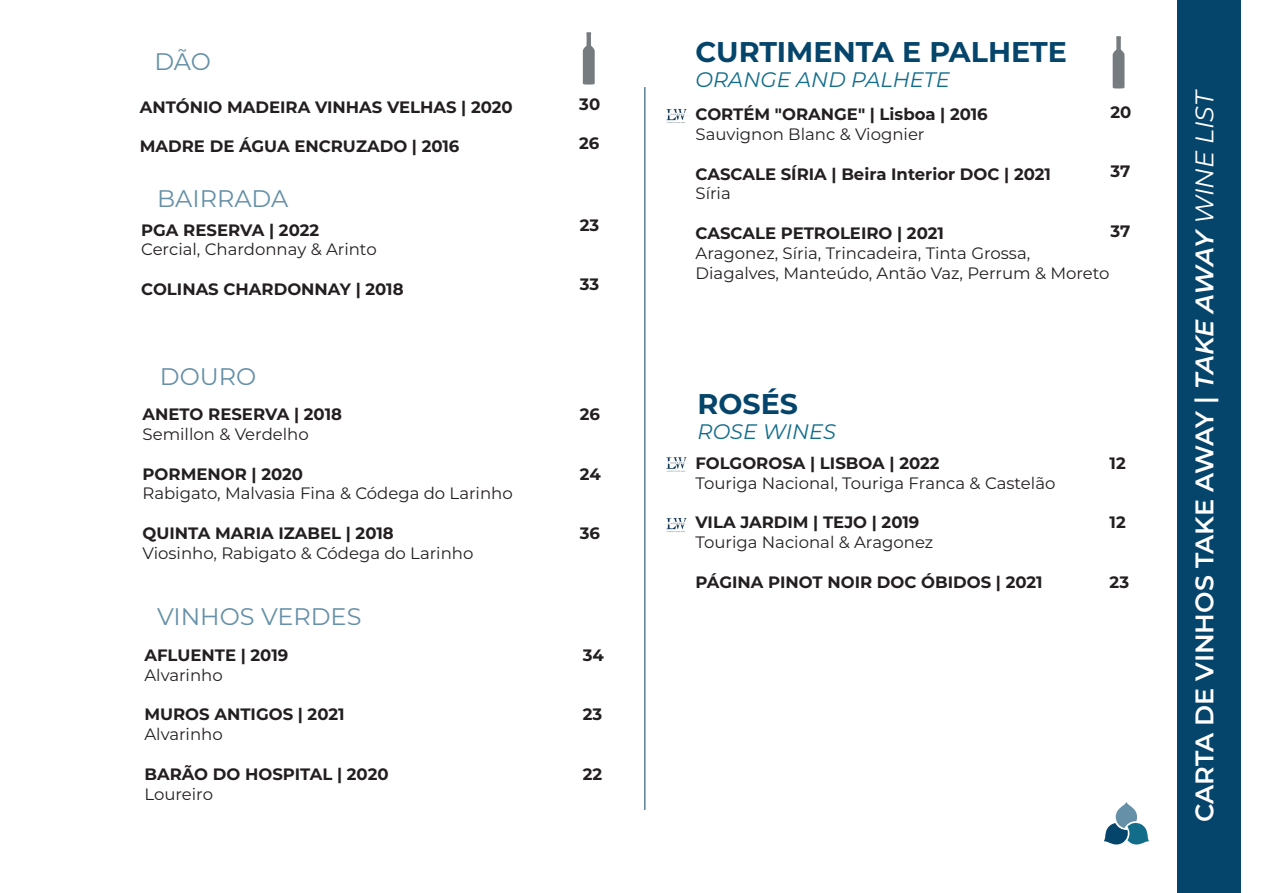
<style>
.page{position:relative;width:1263px;height:893px;background:#fff}
.page>*{position:absolute;margin:0;border:0;box-sizing:border-box;transform-origin:0 0}
.t1{font:700 28.5px "Montserrat";color:#05456b}
.t2{font:600 25.5px "Montserrat";letter-spacing:-.01em;color:#fff}
.t3{font:24px "Montserrat";color:#6590a8}
.t4{font:italic 21px "Montserrat";color:#126d8b}
.t5{font:700 16.5px "Montserrat";color:#231f20}
.t6{font:16.5px/19.8px "Montserrat";color:#231f20}
.s1{font-style:italic}
.s2{font-weight:400;font-style:italic}
</style>
<div class="page">
<div style="left:1177px;top:0;width:63px;height:893px;background:#05456b"></div>
<svg style="left:1104px;top:802px;width:45px;height:43px"></svg>
<svg style="left:583px;top:32px;width:12px;height:53px"></svg>
<svg style="left:1113px;top:36px;width:11px;height:53px"></svg>
<hr style="left:644px;top:87px;width:1px;height:723px;background:#05456b">
<img style="left:666px;top:108px;width:21px;height:15px">
<img style="left:666px;top:457px;width:21px;height:15px">
<img style="left:666px;top:517px;width:21px;height:15px">
<h3 class="t3" style="left:154px;top:45px;width:58px">DÃO</h3>
<p class="t5" style="left:140px;top:95px;width:374px">ANTÓNIO MADEIRA VINHAS VELHAS | 2020</p>
<p class="t5" style="left:140px;top:135px;width:321px">MADRE DE ÁGUA ENCRUZADO | 2016</p>
<h3 class="t3" style="left:157px;top:182px;width:133px">BAIRRADA</h3>
<p class="t5" style="left:141px;top:218px;width:180px">PGA RESERVA | 2022</p>
<p class="t6" style="left:141px;top:239px;width:237px">Cercial, Chardonnay &amp; Arinto</p>
<p class="t5" style="left:141px;top:277px;width:264px">COLINAS CHARDONNAY | 2018</p>
<h3 class="t3" style="left:160px;top:359px;width:98px">DOURO</h3>
<p class="t5" style="left:143px;top:402px;width:201px">ANETO RESERVA | 2018</p>
<p class="t6" style="left:143px;top:424px;width:168px">Semillon &amp; Verdelho</p>
<p class="t5" style="left:143px;top:462px;width:162px">PORMENOR | 2020</p>
<p class="t6" style="left:143px;top:483px;width:372px">Rabigato, Malvasia Fina &amp; Códega do Larinho</p>
<p class="t5" style="left:143px;top:521px;width:253px">QUINTA MARIA IZABEL | 2018</p>
<p class="t6" style="left:143px;top:542px;width:332px">Viosinho, Rabigato &amp; Códega do Larinho</p>
<h3 class="t3" style="left:157px;top:600px;width:206px">VINHOS VERDES</h3>
<p class="t5" style="left:144px;top:643px;width:145px">AFLUENTE | 2019</p>
<p class="t6" style="left:144px;top:664px;width:80px">Alvarinho</p>
<p class="t5" style="left:144px;top:703px;width:202px">MUROS ANTIGOS | 2021</p>
<p class="t6" style="left:144px;top:724px;width:80px">Alvarinho</p>
<p class="t5" style="left:144px;top:762px;width:246px">BARÃO DO HOSPITAL | 2020</p>
<p class="t6" style="left:144px;top:783px;width:70px">Loureiro</p>
<p class="t5" style="left:579px;top:92px;width:22px">30</p>
<p class="t5" style="left:579px;top:132px;width:22px">26</p>
<p class="t5" style="left:580px;top:213px;width:21px">23</p>
<p class="t5" style="left:580px;top:272px;width:21px">33</p>
<p class="t5" style="left:580px;top:403px;width:22px">26</p>
<p class="t5" style="left:580px;top:462px;width:22px">24</p>
<p class="t5" style="left:580px;top:521px;width:22px">36</p>
<p class="t5" style="left:583px;top:643px;width:23px">34</p>
<p class="t5" style="left:583px;top:703px;width:21px">23</p>
<p class="t5" style="left:583px;top:762px;width:21px">22</p>
<h1 class="t1" style="left:695px;top:32px;width:373px">CURTIMENTA E PALHETE</h1>
<p class="t4" style="left:695px;top:66px;width:256px">ORANGE AND PALHETE</p>
<p class="t5" style="left:695px;top:102px;width:294px">CORTÉM "ORANGE" | Lisboa | 2016</p>
<p class="t6" style="left:695px;top:124px;width:231px">Sauvignon Blanc &amp; Viognier</p>
<p class="t5" style="left:695px;top:162px;width:357px">CASCALE SÍRIA | Beira Interior DOC | 2021</p>
<p class="t6" style="left:695px;top:183px;width:37px">Síria</p>
<p class="t5" style="left:695px;top:221px;width:250px">CASCALE PETROLEIRO | 2021</p>
<p class="t6" style="left:695px;top:243px;width:416px">Aragonez, Síria, Trincadeira, Tinta Grossa,<br>Diagalves, Manteúdo, Antão Vaz, Perrum &amp; Moreto</p>
<p class="t5" style="left:1110px;top:100px;width:22px">20</p>
<p class="t5" style="left:1110px;top:159px;width:21px">37</p>
<p class="t5" style="left:1110px;top:219px;width:21px">37</p>
<h1 class="t1" style="left:697px;top:383px;width:102px">ROSÉS</h1>
<p class="t4" style="left:697px;top:417px;width:140px">ROSE WINES</p>
<p class="t5" style="left:695px;top:451px;width:246px">FOLGOROSA | LISBOA | 2022</p>
<p class="t6" style="left:695px;top:472px;width:361px">Touriga Nacional, Touriga Franca &amp; Castelão</p>
<p class="t5" style="left:695px;top:510px;width:225px">VILA JARDIM | TEJO | 2019</p>
<p class="t6" style="left:695px;top:532px;width:239px">Touriga Nacional &amp; Aragonez</p>
<p class="t5" style="left:695px;top:570px;width:349px">PÁGINA PINOT NOIR DOC ÓBIDOS | 2021</p>
<p class="t5" style="left:1110px;top:451px;width:18px">12</p>
<p class="t5" style="left:1110px;top:510px;width:18px">12</p>
<p class="t5" style="left:1110px;top:570px;width:21px">23</p>
<h2 class="t2" style="left:1186px;top:822px;width:734px;rotate:-90deg">CARTA DE VINHOS TAKE AWAY | <span class="s1">TAKE AWAY</span> <span class="s2">WINE LIST</span></h2>
</div>
